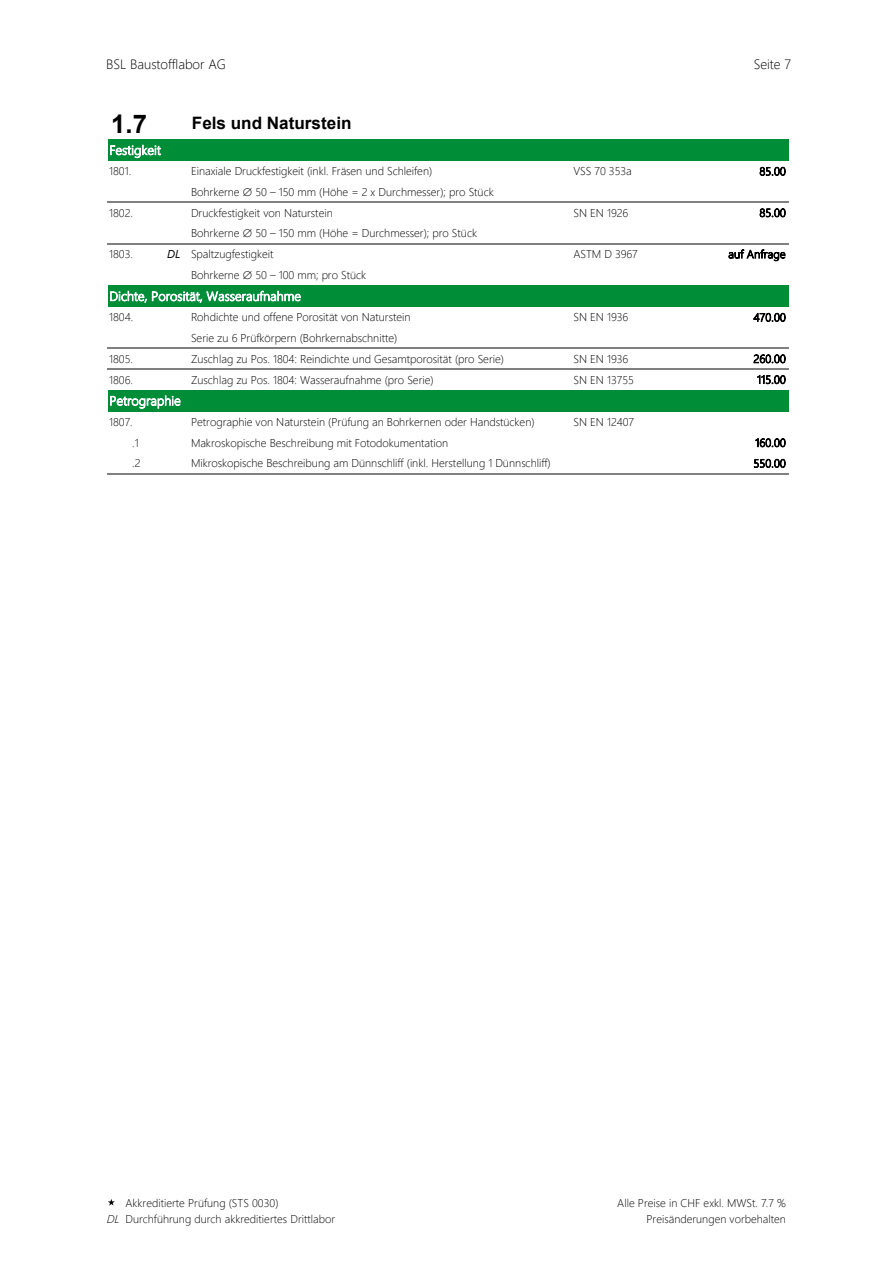
<style>
.page{position:relative;width:893px;height:1263px;background:#fff}
.page>*{position:absolute;margin:0;border:0;box-sizing:border-box;transform-origin:0 0}
.t1{font:700 25.8px "Arial";color:#000}
.t2{font:700 17.1px "Arial";color:#000}
.t3{font:300 13.5px "Segoe UI";color:#000}
.t4{font:300 12.75px "Segoe UI";letter-spacing:.015em;color:#fff}
.t5{font:300 11.4px "Segoe UI";color:#000}
.t6{font:300 11.25px/16.6px "Segoe UI";letter-spacing:.005em;color:#000}
.s1{font-weight:400;font-style:italic}
.s2{font-style:italic}
</style>
<div class="page">
<div style="left:108px;top:139px;width:680px;height:22px;background:#008d38"></div>
<div style="left:108px;top:285px;width:680px;height:22px;background:#008d38"></div>
<div style="left:108px;top:390px;width:680px;height:22px;background:#008d38"></div>
<hr style="left:107px;top:201px;width:681px;height:2px;background:#808080">
<hr style="left:107px;top:243px;width:681px;height:1px;background:#808080">
<hr style="left:107px;top:347px;width:681px;height:2px;background:#808080">
<hr style="left:107px;top:368px;width:681px;height:2px;background:#808080">
<hr style="left:107px;top:473px;width:681px;height:1px;background:#808080">
<svg style="left:108px;top:1199px;width:7px;height:6px"></svg>
<p class="t3" style="left:106px;top:51px;width:121px">BSL Baustofflabor AG</p>
<p class="t3" style="left:754px;top:51px;width:39px">Seite 7</p>
<h1 class="t1" style="left:111px;top:105px;width:37px">1.7</h1>
<h2 class="t2" style="left:192px;top:111px;width:161px">Fels und Naturstein</h2>
<p class="t4" style="left:109px;top:138px;width:53px">Festigkeit</p>
<p class="t5" style="left:109px;top:161px;width:23px">1801.</p>
<p class="t5" style="left:191px;top:161px;width:243px">Einaxiale Druckfestigkeit (inkl. Fräsen und Schleifen)</p>
<p class="t5" style="left:573px;top:161px;width:60px">VSS 70 353a</p>
<p class="t5" style="left:759px;top:161px;width:28px">85.00</p>
<p class="t5" style="left:191px;top:181px;width:50px">Bohrkerne</p>
<p class="t5" style="left:255px;top:181px;width:240px">50 – 150 mm (Höhe = 2 x Durchmesser); pro Stück</p>
<p class="t5" style="left:109px;top:202px;width:25px">1802.</p>
<p class="t5" style="left:191px;top:202px;width:143px">Druckfestigkeit von Naturstein</p>
<p class="t5" style="left:573px;top:202px;width:56px">SN EN 1926</p>
<p class="t5" style="left:759px;top:202px;width:28px">85.00</p>
<p class="t5" style="left:191px;top:223px;width:50px">Bohrkerne</p>
<p class="t5" style="left:255px;top:223px;width:223px">50 – 150 mm (Höhe = Durchmesser); pro Stück</p>
<p class="t5" style="left:109px;top:243px;width:25px">1803.</p>
<p class="t5" style="left:167px;top:243px;width:108px"><span class="s1">DL</span> Spaltzugfestigkeit</p>
<p class="t5" style="left:573px;top:243px;width:66px">ASTM D 3967</p>
<p class="t5" style="left:728px;top:243px;width:59px">auf Anfrage</p>
<p class="t5" style="left:191px;top:264px;width:50px">Bohrkerne</p>
<p class="t5" style="left:255px;top:264px;width:112px">50 – 100 mm; pro Stück</p>
<p class="t4" style="left:109px;top:284px;width:193px">Dichte, Porosität, Wasseraufnahme</p>
<p class="t5" style="left:109px;top:307px;width:25px">1804.</p>
<p class="t5" style="left:191px;top:307px;width:221px">Rohdichte und offene Porosität von Naturstein</p>
<p class="t5" style="left:573px;top:307px;width:56px">SN EN 1936</p>
<p class="t5" style="left:753px;top:307px;width:34px">470.00</p>
<p class="t5" style="left:191px;top:327px;width:208px">Serie zu 6 Prüfkörpern (Bohrkernabschnitte)</p>
<p class="t5" style="left:109px;top:348px;width:25px">1805.</p>
<p class="t5" style="left:191px;top:348px;width:315px">Zuschlag zu Pos. 1804: Reindichte und Gesamtporosität (pro Serie)</p>
<p class="t5" style="left:573px;top:348px;width:56px">SN EN 1936</p>
<p class="t5" style="left:753px;top:348px;width:34px">260.00</p>
<p class="t5" style="left:109px;top:369px;width:25px">1806.</p>
<p class="t5" style="left:191px;top:369px;width:244px">Zuschlag zu Pos. 1804: Wasseraufnahme (pro Serie)</p>
<p class="t5" style="left:573px;top:369px;width:62px">SN EN 13755</p>
<p class="t5" style="left:757px;top:369px;width:30px">115.00</p>
<p class="t4" style="left:109px;top:389px;width:73px">Petrographie</p>
<p class="t5" style="left:109px;top:411px;width:25px">1807.</p>
<p class="t5" style="left:191px;top:411px;width:345px">Petrographie von Naturstein (Prüfung an Bohrkernen oder Handstücken)</p>
<p class="t5" style="left:573px;top:411px;width:62px">SN EN 12407</p>
<p class="t5" style="left:132px;top:432px;width:8px">.1</p>
<p class="t5" style="left:191px;top:432px;width:259px">Makroskopische Beschreibung mit Fotodokumentation</p>
<p class="t5" style="left:755px;top:432px;width:32px">160.00</p>
<p class="t5" style="left:132px;top:453px;width:10px">.2</p>
<p class="t5" style="left:191px;top:453px;width:361px">Mikroskopische Beschreibung am Dünnschliff (inkl. Herstellung 1 Dünnschliff)</p>
<p class="t5" style="left:753px;top:453px;width:34px">550.00</p>
<p class="t6" style="left:107px;top:1193px;width:230px;text-indent:19px">Akkreditierte Prüfung (STS 0030)<br><span class="s2">DL</span> Durchführung durch akkreditiertes Drittlabor</p>
<p class="t6" style="left:617px;top:1193px;width:170px;text-align:right">Alle Preise in CHF exkl. MWSt. 7.7 %<br>Preisänderungen vorbehalten</p>
</div>
